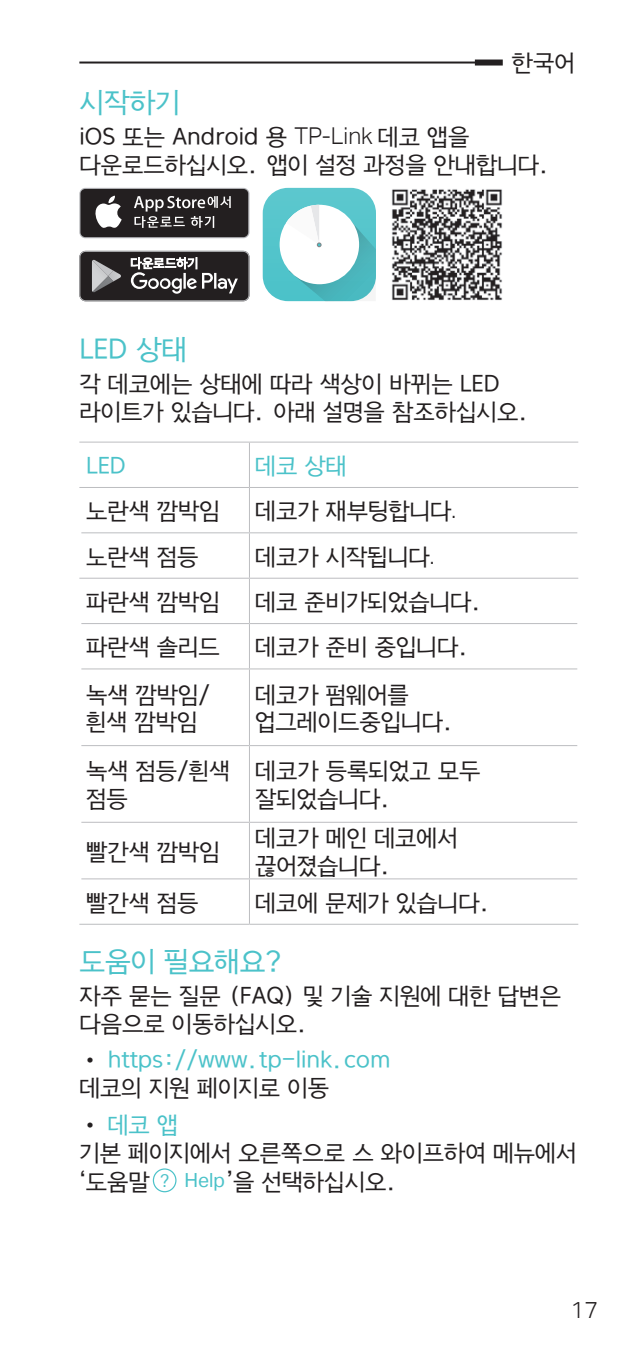
<style>
.page{position:relative;width:635px;height:1361px;background:#fff}
.page>*{position:absolute;margin:0;border:0;box-sizing:border-box;transform-origin:0 0}
.t1{font:28px "Bareun Dotum Pro 1";color:#4bc2c9}
.t2{font:23.2px/28px "Bareun Dotum Pro 1";color:#231f20}
.t3{font:23.2px/28px "Bareun Dotum Pro 1";color:#4bc2c9}
.t4{font:23.2px "TP Link Aktiv Light";color:#231f20}
.s1{font-family:"TP Link Aktiv Light"}
.s2{color:#231f20}
.s3{color:#4bc2c9}
.s4{font-family:"TP Link Aktiv Regular";font-size:17.6px;color:#4bc2c9}
.s5{font-family:"TP Link Aktiv Regular";font-size:19.6px;color:#4bc2c9}
</style>
<div class="page">
<svg style="left:79px;top:188px;width:170px;height:50px"></svg>
<div style="left:80px;top:189px;width:168px;height:48px;background:#231f20;border-radius:5px"></div>
<svg style="left:95px;top:196px;width:27px;height:32px"></svg>
<svg style="left:134px;top:196px;width:97px;height:32px"></svg>
<svg style="left:79px;top:251px;width:170px;height:50px;background:#4e4b4c"></svg>
<svg style="left:263px;top:188px;width:113px;height:113px"></svg>
<img style="left:392px;top:189px;width:110px;height:112px">
<hr style="left:249px;top:441px;width:329px;height:2px;background:#bcbdc0">
<hr style="left:249px;top:487px;width:329px;height:1px;background:#bcbdc0">
<hr style="left:249px;top:532px;width:328px;height:1px;background:#bcbdc0">
<hr style="left:249px;top:623px;width:328px;height:1px;background:#bcbdc0">
<hr style="left:249px;top:668px;width:328px;height:1px;background:#bcbdc0">
<hr style="left:249px;top:745px;width:328px;height:1px;background:#bcbdc0">
<hr style="left:249px;top:821px;width:328px;height:2px;background:#bcbdc0">
<hr style="left:249px;top:878px;width:328px;height:1px;background:#bcbdc0">
<hr style="left:249px;top:923px;width:329px;height:2px;background:#bcbdc0">
<hr style="left:79px;top:441px;width:170px;height:2px;background:#bcbdc0">
<hr style="left:249px;top:442px;width:1px;height:45px;background:#bcbdc0">
<hr style="left:79px;top:487px;width:170px;height:1px;background:#bcbdc0">
<hr style="left:249px;top:488px;width:1px;height:44px;background:#bcbdc0">
<hr style="left:81px;top:532px;width:168px;height:1px;background:#bcbdc0">
<hr style="left:249px;top:533px;width:1px;height:45px;background:#bcbdc0">
<hr style="left:249px;top:579px;width:1px;height:44px;background:#bcbdc0">
<hr style="left:81px;top:623px;width:168px;height:1px;background:#bcbdc0">
<hr style="left:249px;top:624px;width:1px;height:44px;background:#bcbdc0">
<hr style="left:81px;top:668px;width:168px;height:1px;background:#bcbdc0">
<hr style="left:249px;top:669px;width:1px;height:76px;background:#bcbdc0">
<hr style="left:81px;top:745px;width:168px;height:1px;background:#bcbdc0">
<hr style="left:249px;top:746px;width:1px;height:76px;background:#bcbdc0">
<hr style="left:81px;top:821px;width:168px;height:2px;background:#bcbdc0">
<hr style="left:249px;top:823px;width:1px;height:55px;background:#bcbdc0">
<hr style="left:81px;top:878px;width:168px;height:1px;background:#bcbdc0">
<hr style="left:249px;top:879px;width:1px;height:45px;background:#bcbdc0">
<hr style="left:79px;top:923px;width:170px;height:2px;background:#bcbdc0">
<hr style="left:79px;top:577px;width:170px;height:2px;background:#bcbdc0">
<hr style="left:249px;top:577px;width:329px;height:2px;background:#bcbdc0">
<div style="left:153px;top:1168px;width:24px;height:24px;border:1px solid #4bc2c9;border-radius:50%"></div>
<hr style="left:79px;top:62px;width:421px;height:2px;background:#231f20">
<div style="left:475px;top:60px;width:28px;height:6px;background:#231f20"></div>
<p class="t2" style="left:512px;top:49px;width:65px">한국어</p>
<p class="t1" style="left:79px;top:88px;width:102px">시작하기</p>
<p class="t2" style="left:79px;top:123px;width:473px">iOS 또는 Android 용 <span class="s1">TP-Link</span> 데코 앱을 다운로드하십시오. 앱이 설정 과정을 안내합니다.</p>
<p class="t1" style="left:79px;top:335px;width:109px">LED 상태</p>
<p class="t2" style="left:79px;top:370px;width:452px">각 데코에는 상태에 따라 색상이 바뀌는 LED 라이트가 있습니다. 아래 설명을 참조하십시오.</p>
<p class="t3" style="left:86px;top:452px;width:41px">LED</p>
<p class="t3" style="left:255px;top:452px;width:93px">데코 상태</p>
<p class="t2" style="left:86px;top:497px;width:135px">노란색 깜박임</p>
<p class="t2" style="left:255px;top:497px;width:203px">데코가 재부팅합니다<span class="s1">.</span></p>
<p class="t2" style="left:86px;top:542px;width:114px">노란색 점등</p>
<p class="t2" style="left:255px;top:542px;width:181px">데코가 시작됩니다<span class="s1">.</span></p>
<p class="t2" style="left:86px;top:588px;width:135px">파란색 깜박임</p>
<p class="t2" style="left:255px;top:588px;width:230px">데코 준비가되었습니다.</p>
<p class="t2" style="left:86px;top:633px;width:135px">파란색 솔리드</p>
<p class="t2" style="left:255px;top:633px;width:216px">데코가 준비 중입니다.</p>
<p class="t2" style="left:86px;top:680px;width:126px">녹색 깜박임/ 흰색 깜박임</p>
<p class="t2" style="left:255px;top:680px;width:201px">데코가 펌웨어를 업그레이드중입니다.</p>
<p class="t2" style="left:86px;top:757px;width:146px">녹색 점등/흰색 점등</p>
<p class="t2" style="left:255px;top:757px;width:227px">데코가 등록되었고 모두 잘되었습니다.</p>
<p class="t2" style="left:86px;top:837px;width:135px">빨간색 깜박임</p>
<p class="t2" style="left:255px;top:823px;width:204px">데코가 메인 데코에서 끊어졌습니다.</p>
<p class="t2" style="left:86px;top:888px;width:114px">빨간색 점등</p>
<p class="t2" style="left:255px;top:888px;width:238px">데코에 문제가 있습니다.</p>
<p class="t1" style="left:79px;top:946px;width:204px">도움이 필요해요?</p>
<p class="t2" style="left:79px;top:982px;width:483px">자주 묻는 질문 (FAQ) 및 기술 지원에 대한 답변은 다음으로 이동하십시오.</p>
<p class="t3" style="left:79px;top:1046px;width:313px"><span class="s2">•</span> https://www.tp-link.com <span class="s2">데코의 지원 페이지로 이동</span></p>
<p class="t2" style="left:79px;top:1110px;width:499px">• <span class="s3">데코 앱<br></span>기본 페이지에서 오른쪽으로 스 와이프하여 메뉴에서 ‘도움말 <span class="s4">?</span> <span class="s5">Help</span>’을 선택하십시오.</p>
<p class="t4" style="left:571px;top:1296px;width:29px">17</p>
</div>
